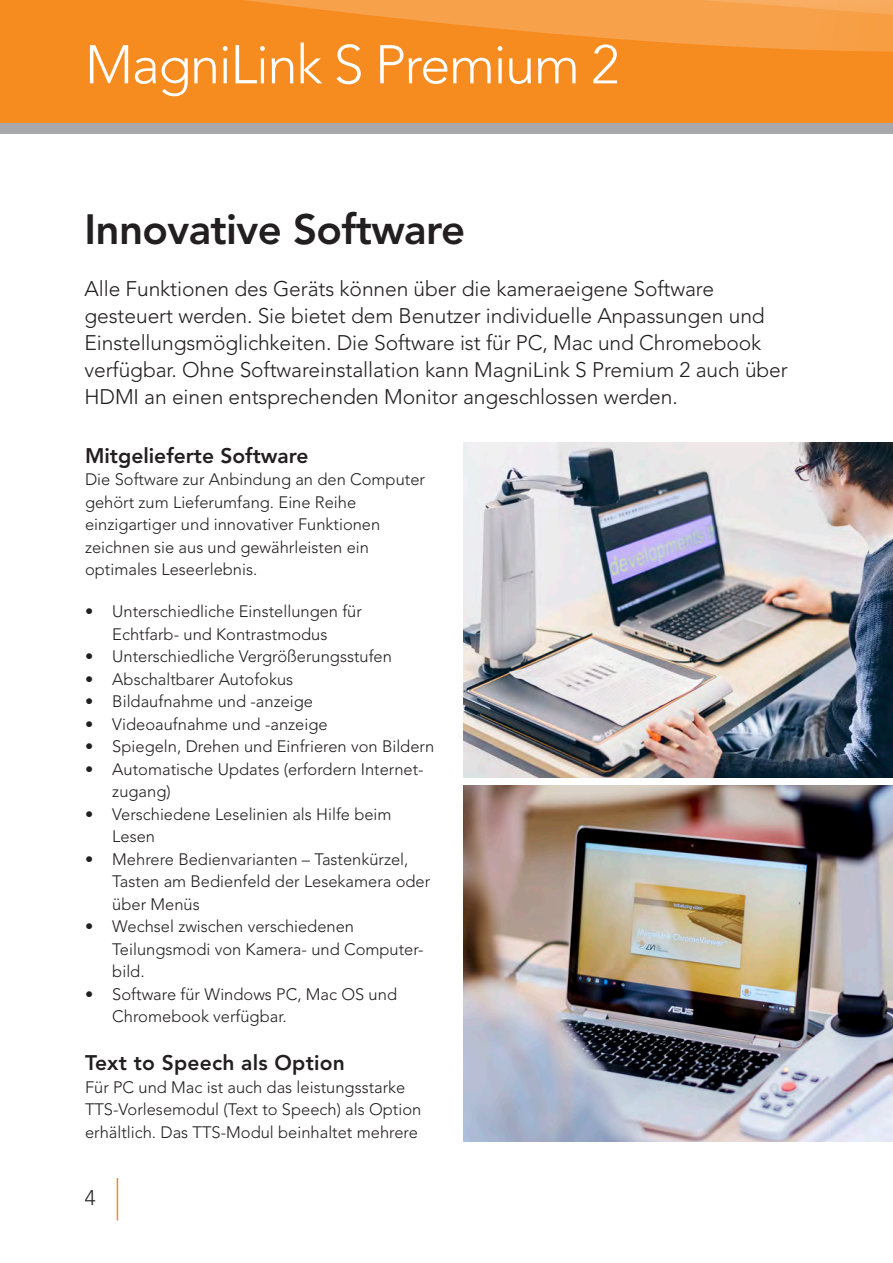
<style>
.page{position:relative;width:893px;height:1263px;background:#fff}
.page>*{position:absolute;margin:0;border:0;box-sizing:border-box;transform-origin:0 0}
.t1{font:300 54px "Avenir LT Std";letter-spacing:-.025em;color:#fff}
.t2{font:800 42px "Avenir LT Std";letter-spacing:-.015em;color:#231f20}
.Lista{font:300 21px/27px "Avenir LT Std";letter-spacing:-.005em;color:#231f20}
.Lista-2{font:800 21px "Avenir LT Std";color:#231f20}
.Lista-3{font:300 16.5px/22.5px "Avenir LT Std";color:#231f20}
</style>
<div class="page">
<div style="left:0;top:0;width:893px;height:123px;background:#f68b1f"></div>
<svg style="left:245px;top:0;width:288px;height:32px;fill:#f7a14a"></svg>
<svg style="left:533px;top:0;width:360px;height:52px;fill:#f7a14a"></svg>
<div style="left:0;top:123px;width:893px;height:11px;background:#a8a9ad"></div>
<hr style="left:117px;top:1178px;width:1px;height:42px;background:#f68b1f">
<img style="left:464px;top:785px;width:429px;height:357px">
<img style="left:464px;top:443px;width:429px;height:334px">
<p class="t1" style="left:85px;top:33px;width:536px">MagniLink S Premium 2</p>
<p class="t2" style="left:85px;top:205px;width:382px">Innovative Software</p>
<p class="Lista" style="left:85px;top:275px;width:705px">Alle Funktionen des Geräts können über die kameraeigene Software gesteuert werden. Sie bietet dem Benutzer individuelle Anpassungen und Einstellungsmöglichkeiten. Die Software ist für PC, Mac und Chromebook verfügbar. Ohne Softwareinstallation kann MagniLink S Premium 2 auch über HDMI an einen entsprechenden Monitor angeschlossen werden.</p>
<p class="Lista-2" style="left:85px;top:443px;width:225px">Mitgelieferte Software</p>
<p class="Lista-3" style="left:85px;top:468px;width:341px">Die Software zur Anbindung an den Computer gehört zum Lieferumfang. Eine Reihe einzigartiger und innovativer Funktionen zeichnen sie aus und gewährleisten ein optimales Leseerlebnis.</p>
<p class="Lista-3" style="left:85px;top:600px;width:278px;text-align:center">• Unterschiedliche Einstellungen für<br>Echtfarb- und Kontrastmodus</p>
<p class="Lista-3" style="left:85px;top:645px;width:308px">• Unterschiedliche Vergrößerungsstufen</p>
<p class="Lista-3" style="left:85px;top:668px;width:210px">• Abschaltbarer Autofokus</p>
<p class="Lista-3" style="left:85px;top:690px;width:230px">• Bildaufnahme und -anzeige</p>
<p class="Lista-3" style="left:85px;top:713px;width:244px">• Videoaufnahme und -anzeige</p>
<p class="Lista-3" style="left:85px;top:735px;width:351px">• Spiegeln, Drehen und Einfrieren von Bildern</p>
<p class="Lista-3" style="left:112px;top:758px;width:313px;text-indent:-27px">• Automatische Updates (erfordern Internet&shy;zugang)</p>
<p class="Lista-3" style="left:112px;top:803px;width:281px;text-indent:-27px">• Verschiedene Leselinien als Hilfe beim<br>Lesen</p>
<p class="Lista-3" style="left:112px;top:848px;width:319px;text-indent:-27px">• Mehrere Bedienvarianten – Tastenkürzel,<br>Tasten am Bedienfeld der Lesekamera oder über Menüs</p>
<p class="Lista-3" style="left:112px;top:915px;width:311px;text-indent:-27px">• Wechsel zwischen verschiedenen<br>Teilungsmodi von Kamera- und Computer&shy;bild.</p>
<p class="Lista-3" style="left:112px;top:983px;width:286px;text-indent:-27px">• Software für Windows PC, Mac OS und<br>Chromebook verfügbar.</p>
<p class="Lista-2" style="left:85px;top:1050px;width:261px">Text to Speech als Option</p>
<p class="Lista-3" style="left:85px;top:1076px;width:338px">Für PC und Mac ist auch das leistungsstarke<br>TTS-Vorlesemodul (Text to Speech) als Option erhältlich. Das TTS-Modul beinhaltet mehrere</p>
<p class="Lista" style="left:85px;top:1184px;width:12px">4</p>
</div>
